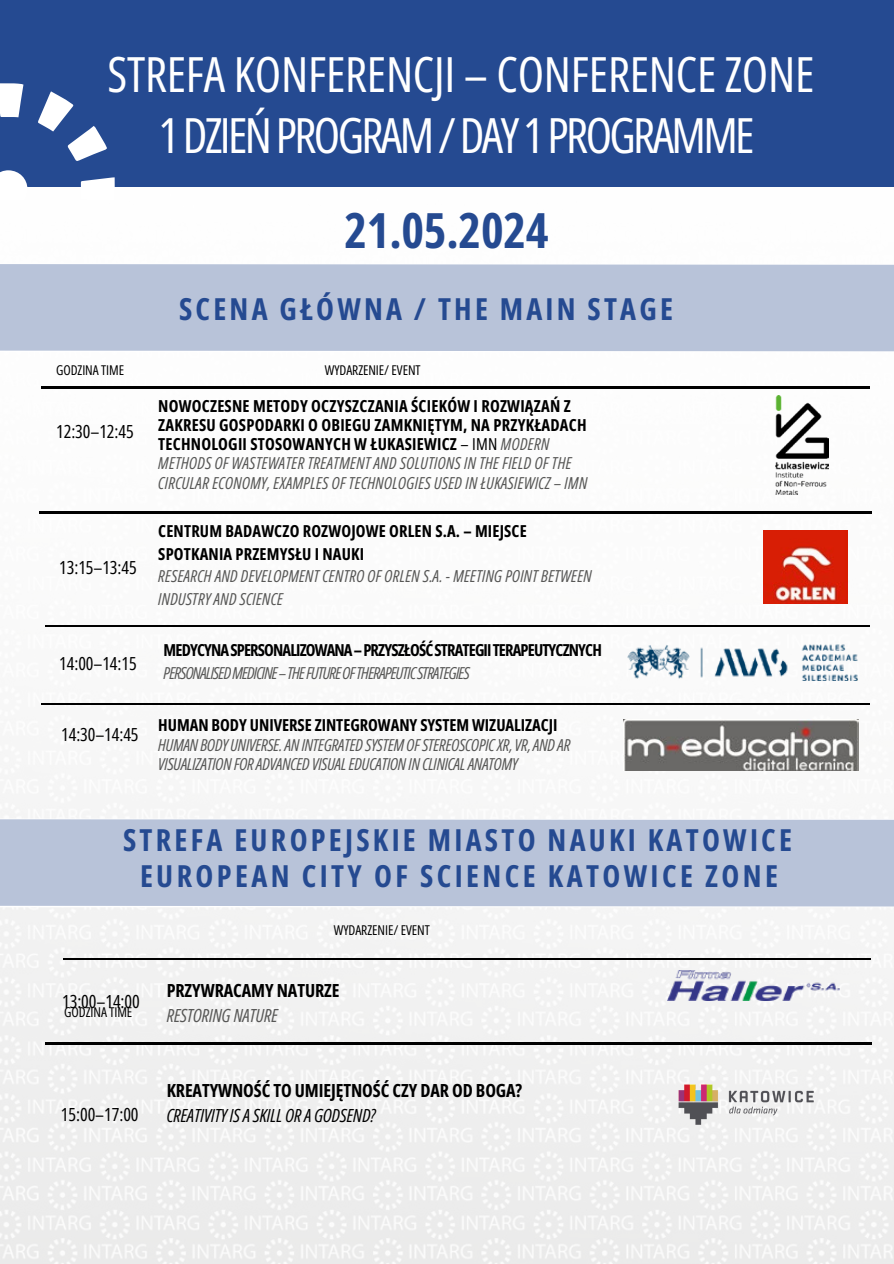
<style>
.page{position:relative;width:894px;height:1264px;background:#fff}
.page>*{position:absolute;margin:0;border:0;box-sizing:border-box;transform-origin:0 0}
.t1{font:48.45px "Open Sans Condensed";letter-spacing:-.005em;color:#fff}
.t2{font:48.45px "Open Sans Condensed";letter-spacing:-.055em;color:#fff}
.t3{font:700 48.45px "Open Sans Condensed";letter-spacing:-.005em;color:#254a91}
.t4{font:700 30.3px "Open Sans Condensed";letter-spacing:.11em;color:#254a91}
.t5{font:700 18px/24.9px "Open Sans Condensed";letter-spacing:-.005em;color:#000}
.t6{font:18px "Open Sans Condensed";letter-spacing:-.005em;color:#000}
.t7{font:700 16.5px/19.2px "Open Sans Condensed";letter-spacing:.015em;color:#000}
.t8{font:italic 16.5px/19.6px "Open Sans Condensed";letter-spacing:-.015em;color:#575756}
.t9{font:italic 16.5px/22.5px "Open Sans Condensed";letter-spacing:.01em;color:#575756}
.t10{font:700 16.5px/22.5px "Open Sans Condensed";letter-spacing:-.05em;color:#000}
.t11{font:13.5px "Open Sans Condensed";letter-spacing:-.005em;color:#000}
.s1{font-weight:400}
.s2{font-weight:400;font-style:italic;color:#575756}
.s3{font-weight:700;font-style:normal;color:#000}
.s4{font-weight:400;font-style:italic}
</style>
<div class="page">
<img style="left:0;top:186px;width:893px;height:1077px">
<div style="left:0;top:0;width:893px;height:186px;background:#254a91"></div>
<svg style="left:0;top:83px;width:23px;height:34px"></svg>
<svg style="left:81px;top:177px;width:34px;height:27px"></svg>
<svg style="left:0;top:170px;width:28px;height:37px"></svg>
<svg style="left:38px;top:91px;width:69px;height:70px"></svg>
<img style="left:775px;top:396px;width:53px;height:99px">
<img style="left:763px;top:530px;width:84px;height:73px">
<hr style="left:42px;top:387px;width:108px;height:1px;background:#000">
<hr style="left:601px;top:387px;width:268px;height:1px;background:#000">
<hr style="left:150px;top:387px;width:451px;height:1px;background:#000">
<hr style="left:40px;top:512px;width:109px;height:1px;background:#000">
<hr style="left:602px;top:512px;width:269px;height:1px;background:#000">
<hr style="left:149px;top:512px;width:453px;height:1px;background:#000">
<img style="left:626px;top:643px;width:234px;height:37px">
<img style="left:623px;top:719px;width:234px;height:51px">
<hr style="left:46px;top:625px;width:108px;height:1px;background:#000">
<hr style="left:603px;top:625px;width:266px;height:1px;background:#000">
<hr style="left:154px;top:625px;width:449px;height:1px;background:#000">
<hr style="left:42px;top:703px;width:108px;height:2px;background:#000">
<hr style="left:601px;top:703px;width:268px;height:2px;background:#000">
<hr style="left:150px;top:703px;width:451px;height:2px;background:#000">
<div style="left:0;top:263px;width:893px;height:89px;background:#b8c3d9"></div>
<div style="left:0;top:818px;width:893px;height:89px;background:#b8c3d9"></div>
<img style="left:667px;top:970px;width:172px;height:30px">
<hr style="left:63px;top:958px;width:106px;height:1px;background:#000">
<hr style="left:608px;top:958px;width:261px;height:1px;background:#000">
<hr style="left:169px;top:958px;width:439px;height:1px;background:#000">
<hr style="left:46px;top:1042px;width:108px;height:1px;background:#000">
<hr style="left:604px;top:1042px;width:267px;height:1px;background:#000">
<hr style="left:154px;top:1042px;width:450px;height:1px;background:#000">
<img style="left:667px;top:1050px;width:155px;height:109px">
<h1 class="t1" style="left:107px;top:41px;width:708px">STREFA KONFERENCJI – CONFERENCE ZONE</h1>
<h1 class="t2" style="left:158px;top:101px;width:597px">1DZIEŃPROGRAM/DAY1PROGRAMME</h1>
<h2 class="t3" style="left:344px;top:197px;width:206px">21.05.2024</h2>
<h5 class="t4" style="left:179px;top:288px;width:495px">SCENA GŁÓWNA / THE MAIN STAGE</h5>
<h2 class="t4" style="left:197px;top:288px;width:495px">SCENA GŁÓWNA / THE MAIN STAGE</h2>
<p class="t11" style="left:56px;top:360px;width:69px">GODZINA TIME</p>
<h5 class="t11" style="left:325px;top:360px;width:97px">WYDARZENIE/ EVENT</h5>
<h4 class="t6" style="left:56px;top:419px;width:79px">12:30–12:45</h4>
<h5 class="t6" style="left:59px;top:554px;width:79px">13:15–13:45</h5>
<h4 class="t6" style="left:59px;top:651px;width:79px">14:00–14:15</h4>
<p class="t7" style="left:158px;top:396px;width:430px">NOWOCZESNE METODY OCZYSZCZANIA ŚCIEKÓW I ROZWIĄZAŃ Z ZAKRESU GOSPODARKI O OBIEGU ZAMKNIĘTYM, NA PRZYKŁADACH TECHNOLOGII STOSOWANYCH W ŁUKASIEWICZ <span class="s1">– IMN</span> <span class="s2">MODERN METHODS OF WASTEWATER TREATMENTAND SOLUTIONS IN THE FIELD OF THE CIRCULAR ECONOMY, EXAMPLES OF TECHNOLOGIES USED IN ŁUKASIEWICZ – IMN</span></p>
<h4 class="t9" style="left:158px;top:519px;width:435px"><span class="s3">CENTRUM BADAWCZO ROZWOJOWE ORLEN S.A. – MIEJSCE SPOTKANIA PRZEMYSŁU I NAUKI<br></span>RESEARCH AND DEVELOPMENT CENTRO OF ORLEN S.A. - MEETING POINT BETWEEN INDUSTRY AND SCIENCE</h4>
<p class="t10" style="left:164px;top:638px;width:439px">MEDYCYNASPERSONALIZOWANA–PRZYSZŁOŚĆSTRATEGIITERAPEUTYCZNYCH<br><span class="s2">PERSONALISEDMEDICINE–THEFUTUREOFTHERAPEUTICSTRATEGIES</span></p>
<p class="t6" style="left:61px;top:721px;width:79px">14:30–14:45</p>
<h5 class="t8" style="left:158px;top:714px;width:413px"><span class="s3">HUMAN BODY UNIVERSE ZINTEGROWANY SYSTEM WIZUALIZACJI<br></span>HUMAN BODY UNIVERSE.AN INTEGRATED SYSTEMOFSTEREOSCOPICXR,VR,AND AR<br>VISUALIZATION FOR ADVANCED VISUALEDUCATION IN CLINICALANATOMY</h5>
<h3 class="t4" style="left:123px;top:818px;width:670px">STREFA EUROPEJSKIE MIASTO NAUKI KATOWICE</h3>
<h3 class="t4" style="left:140px;top:854px;width:639px">EUROPEAN CITY OF SCIENCE KATOWICE ZONE</h3>
<h5 class="t11" style="left:334px;top:920px;width:97px">WYDARZENIE/ EVENT</h5>
<p class="t6" style="left:62px;top:988px;width:79px">13:00–14:00</p>
<h4 class="t5" style="left:167px;top:977px;width:174px">PRZYWRACAMY NATURZE<br><span class="s2">RESTORING NATURE</span></h4>
<p class="t11" style="left:64px;top:1002px;width:70px">GODZINA TIME</p>
<p class="t6" style="left:61px;top:1101px;width:79px">15:00–17:00</p>
<p class="t5" style="left:167px;top:1078px;width:357px">KREATYWNOŚĆ TO UMIEJĘTNOŚĆ CZY DAR OD BOGA?<br><span class="s4">CREATIVITY IS A SKILL OR A GODSEND?</span></p>
</div>
